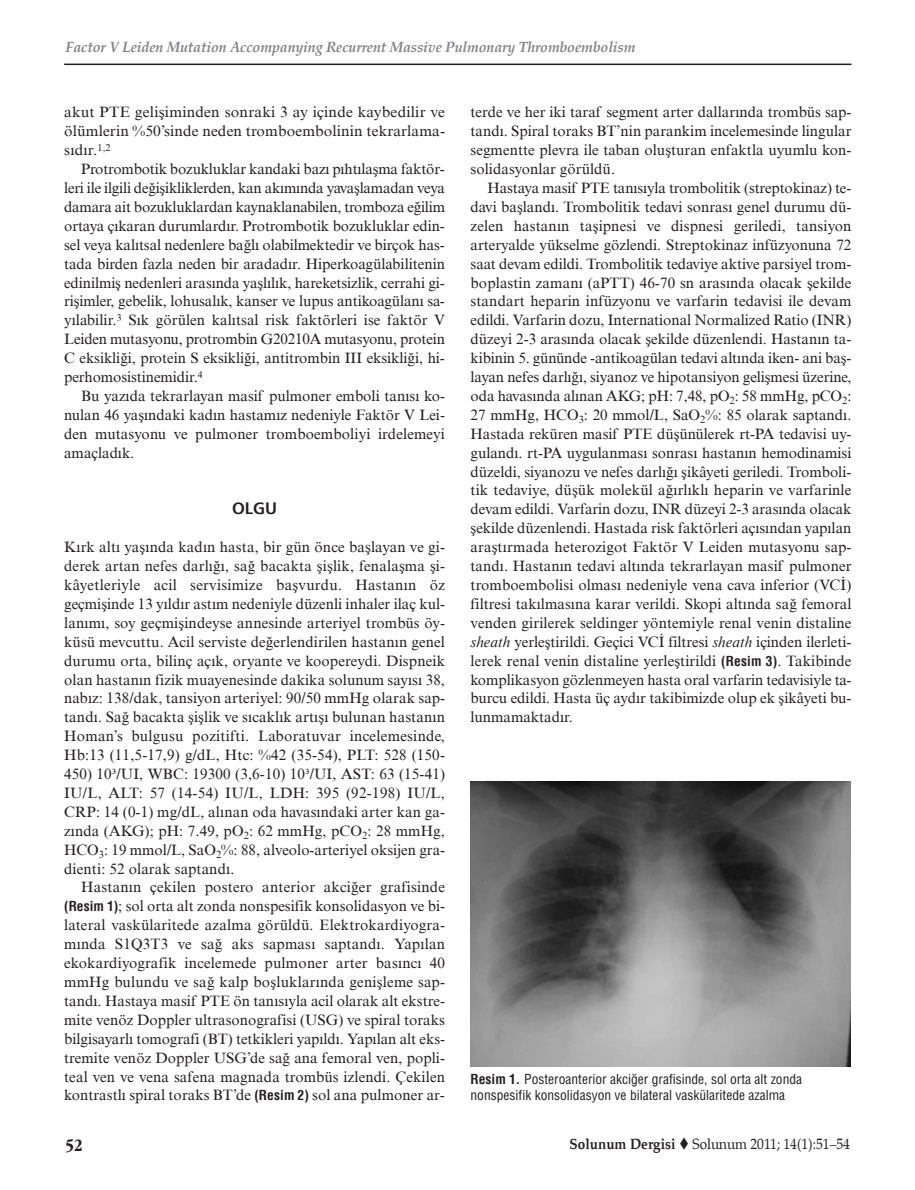
<style>
.page{position:relative;width:915px;height:1190px;background:#fff}
.page>*{position:absolute;margin:0;border:0;box-sizing:border-box;transform-origin:0 0}
.t1{font:700 18px "ITC Garamond Std";color:#231f20;scale:.8 1}
.t2{font:700 16.5px "Frutiger LT Std";color:#231f20}
.t3{font:15px/18.9px "Times New Roman MT Std";letter-spacing:.005em;color:#231f20;text-align:justify}
.t4{font:italic 700 15px "Palatino LT Std";letter-spacing:-.01em;color:#808285;scale:.95 1}
.t5{font:15px "Palatino LT Std";color:#231f20;scale:.9 1}
.t6{font:condensed 13.5px/16.2px "Helvetica LT Std";color:#231f20}
.s1{font-family:"Helvetica LT Std";font-weight:700;font-stretch:condensed;font-size:13.5px}
.s2{font-style:italic}
.s3{font-weight:700}
</style>
<div class="page">
<hr style="left:64px;top:64px;width:787px;height:1px;background:#231f20">
<img style="left:470px;top:781px;width:380px;height:286px">
<p class="t4" style="left:66px;top:41px;width:601px">Factor V Leiden Mutation Accompanying Recurrent Massive Pulmonary Thromboembolism</p>
<p class="t3" style="left:64px;top:105px;width:382px">akut PTE gelişiminden sonraki 3 ay içinde kaybedilir ve ölümlerin %50’sinde neden tromboembolinin tekrarlama&shy;sıdır.<sup>1,2</sup></p>
<p class="t3" style="left:64px;top:161px;width:382px;text-indent:17px">Protrombotik bozukluklar kandaki bazı pıhtılaşma faktör&shy;leri ile ilgili değişikliklerden, kan akımında yavaşlamadan veya damara ait bozukluklardan kaynaklanabilen, tromboza eğilim ortaya çıkaran durumlardır. Protrombotik bozukluklar edin&shy;sel veya kalıtsal nedenlere bağlı olabilmektedir ve birçok has&shy;tada birden fazla neden bir aradadır. Hiperkoagülabilitenin edinilmiş nedenleri arasında yaşlılık, hareketsizlik, cerrahi gi&shy;rişimler, gebelik, lohusalık, kanser ve lupus antikoagülanı sa&shy;yılabilir.<sup>3</sup> Sık görülen kalıtsal risk faktörleri ise faktör V Leiden mutasyonu, protrombin G20210A mutasyonu, protein C eksikliği, protein S eksikliği, antitrombin III eksikliği, hi&shy;perhomosistinemidir.<sup>4</sup></p>
<p class="t3" style="left:64px;top:388px;width:382px;text-indent:17px">Bu yazıda tekrarlayan masif pulmoner emboli tanısı ko&shy;nulan 46 yaşındaki kadın hastamız nedeniyle Faktör V Lei&shy;den mutasyonu ve pulmoner tromboemboliyi irdelemeyi amaçladık.</p>
<p class="t2" style="left:232px;top:502px;width:46px">OLGU</p>
<p class="t3" style="left:64px;top:539px;width:382px">Kırk altı yaşında kadın hasta, bir gün önce başlayan ve gi&shy;derek artan nefes darlığı, sağ bacakta şişlik, fenalaşma şi&shy;kâyetleriyle acil servisimize başvurdu. Hastanın öz geçmişinde 13 yıldır astım nedeniyle düzenli inhaler ilaç kul&shy;lanımı, soy geçmişindeyse annesinde arteriyel trombüs öy&shy;küsü mevcuttu. Acil serviste değerlendirilen hastanın genel durumu orta, bilinç açık, oryante ve koopereydi. Dispneik olan hastanın fizik muayenesinde dakika solunum sayısı 38, nabız: 138/dak, tansiyon arteriyel: 90/50 mmHg olarak sap&shy;tandı. Sağ bacakta şişlik ve sıcaklık artışı bulunan hastanın Homan’s bulgusu pozitifti. Laboratuvar incelemesinde, Hb:13 (11,5-17,9) g/dL, Htc: %42 (35-54), PLT: 528 (150- 450) 10³/UI, WBC: 19300 (3,6-10) 10³/UI, AST: 63 (15-41)<br>IU/L, ALT: 57 (14-54) IU/L, LDH: 395 (92-198) IU/L, CRP: 14 (0-1) mg/dL, alınan oda havasındaki arter kan ga&shy;zında (AKG); pH: 7.49, pO<sub>2</sub>: 62 mmHg, pCO<sub>2</sub>: 28 mmHg, HCO<sub>3</sub>: 19 mmol/L, SaO<sub>2</sub>%: 88, alveolo-arteriyel oksijen gra&shy;dienti: 52 olarak saptandı.</p>
<p class="t3" style="left:64px;top:880px;width:382px;text-indent:17px">Hastanın çekilen postero anterior akciğer grafisinde <span class="s1">(Resim 1)</span>; sol orta alt zonda nonspesifik konsolidasyon ve bi&shy;lateral vaskülaritede azalma görüldü. Elektrokardiyogra&shy;mında S1Q3T3 ve sağ aks sapması saptandı. Yapılan ekokardiyografik incelemede pulmoner arter basıncı 40 mmHg bulundu ve sağ kalp boşluklarında genişleme sap&shy;tandı. Hastaya masif PTE ön tanısıyla acil olarak alt ekstre&shy;mite venöz Doppler ultrasonografisi (USG) ve spiral toraks bilgisayarlı tomografi (BT) tetkikleri yapıldı. Yapılan alt eks&shy;tremite venöz Doppler USG’de sağ ana femoral ven, popli&shy;teal ven ve vena safena magnada trombüs izlendi. Çekilen kontrastlı spiral toraks BT’de <span class="s1">(Resim 2)</span> sol ana pulmoner ar-</p>
<p class="t3" style="left:470px;top:105px;width:382px">terde ve her iki taraf segment arter dallarında trombüs sap&shy;tandı. Spiral toraks BT’nin parankim incelemesinde lingular segmentte plevra ile taban oluşturan enfaktla uyumlu kon&shy;solidasyonlar görüldü.</p>
<p class="t3" style="left:470px;top:180px;width:382px;text-indent:17px">Hastaya masif PTE tanısıyla trombolitik (streptokinaz) te&shy;davi başlandı. Trombolitik tedavi sonrası genel durumu dü&shy;zelen hastanın taşipnesi ve dispnesi geriledi, tansiyon arteryalde yükselme gözlendi. Streptokinaz infüzyonuna 72 saat devam edildi. Trombolitik tedaviye aktive parsiyel trom&shy;boplastin zamanı (aPTT) 46-70 sn arasında olacak şekilde standart heparin infüzyonu ve varfarin tedavisi ile devam edildi. Varfarin dozu, International Normalized Ratio (INR) düzeyi 2-3 arasında olacak şekilde düzenlendi. Hastanın ta&shy;kibinin 5. gününde -antikoagülan tedavi altında iken- ani baş&shy;layan nefes darlığı, siyanoz ve hipotansiyon gelişmesi üzerine, oda havasında alınan AKG; pH: 7,48, pO<sub>2</sub>: 58 mmHg, pCO<sub>2</sub>:<br>27 mmHg, HCO<sub>3</sub>: 20 mmol/L, SaO<sub>2</sub>%: 85 olarak saptandı.<br>Hastada reküren masif PTE düşünülerek rt-PA tedavisi uy&shy;gulandı. rt-PA uygulanması sonrası hastanın hemodinamisi düzeldi, siyanozu ve nefes darlığı şikâyeti geriledi. Tromboli&shy;tik tedaviye, düşük molekül ağırlıklı heparin ve varfarinle devam edildi. Varfarin dozu, INR düzeyi 2-3 arasında olacak şekilde düzenlendi. Hastada risk faktörleri açısından yapılan araştırmada heterozigot Faktör V Leiden mutasyonu sap&shy;tandı. Hastanın tedavi altında tekrarlayan masif pulmoner tromboembolisi olması nedeniyle vena cava inferior (VCİ) filtresi takılmasına karar verildi. Skopi altında sağ femoral venden girilerek seldinger yöntemiyle renal venin distaline <span class="s2">sheath</span> yerleştirildi. Geçici VCİ filtresi <span class="s2">sheath</span> içinden ilerleti&shy;lerek renal venin distaline yerleştirildi <span class="s1">(Resim 3)</span>. Takibinde komplikasyon gözlenmeyen hasta oral varfarin tedavisiyle ta&shy;burcu edildi. Hasta üç aydır takibimizde olup ek şikâyeti bu&shy;lunmamaktadır.</p>
<p class="t6" style="left:470px;top:1072px;width:333px"><span class="s3">Resim 1.</span> Posteroanterior akciğer grafisinde, sol orta alt zonda nonspesifik konsolidasyon ve bilateral vaskülaritede azalma</p>
<p class="t1" style="left:66px;top:1138px;width:23px">52</p>
<p class="t5" style="left:569px;top:1138px;width:313px"><span class="s3">Solunum Dergisi</span> ▼ Solunum 2011; 14(1):51–54</p>
</div>
